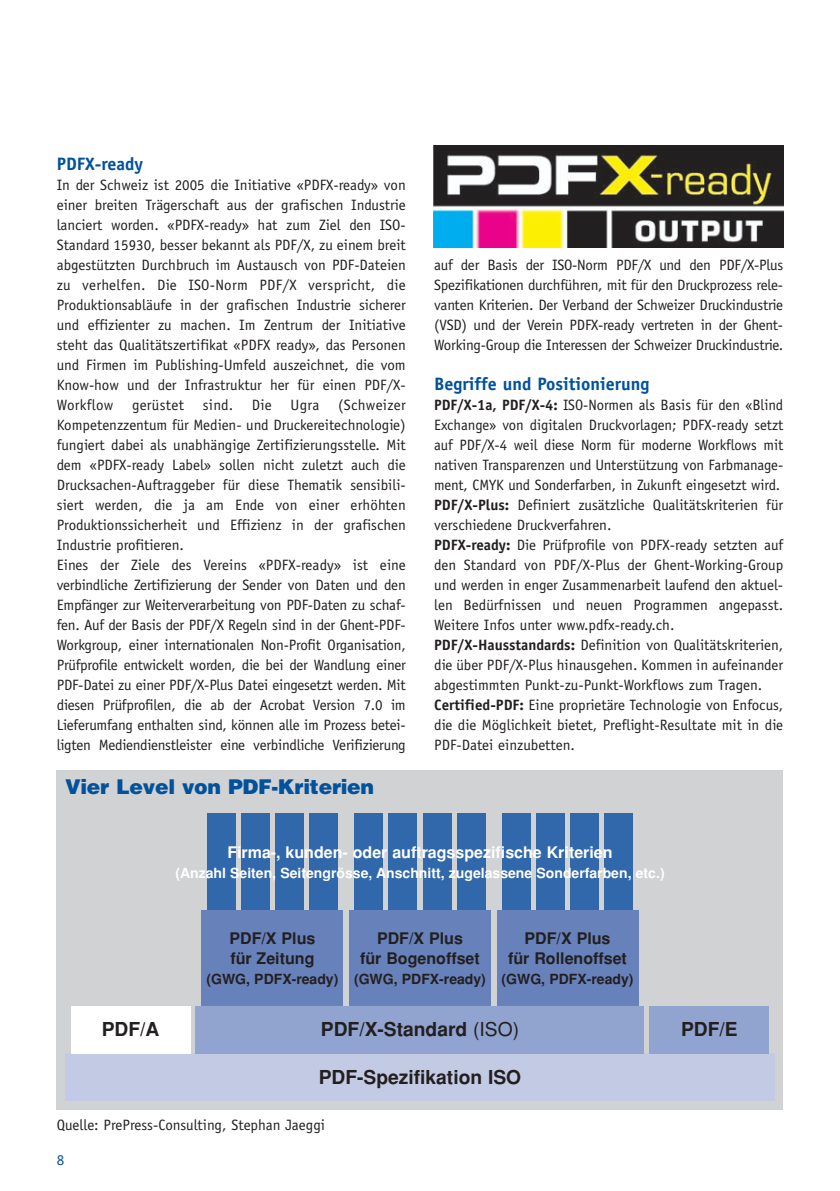
<style>
.page{position:relative;width:840px;height:1191px;background:#fff}
.page>*{position:absolute;margin:0;border:0;box-sizing:border-box;transform-origin:0 0}
.t1{font:900 20.4px "Helvetica";letter-spacing:-.015em;color:#01519b}
.t2{font:700 19.2px "Helvetica";color:#231f20}
.t3{font:700 18px "Officina Sans";color:#01519b}
.t4{font:700 16px/20px "Helvetica";color:#231f20;text-align:center}
.t5{font:700 16px "Helvetica";color:#fff}
.t6{font:15px/20px "Officina Sans";color:#231f20}
.t7{font:15px "Officina Sans";color:#01519b}
.t8{font:700 14px "Helvetica";color:#fff}
.t9{font:700 14px "Helvetica";color:#231f20}
.s1{font-weight:700}
.s2{font-weight:400}
</style>
<div class="page">
<img style="left:433px;top:146px;width:349px;height:102px">
<div style="left:57px;top:770px;width:725px;height:340px;background:#d1d2d4"></div>
<div style="left:65px;top:1053px;width:709px;height:48px;background:#c3cbe4"></div>
<div style="left:71px;top:1005px;width:119px;height:48px;background:#fff"></div>
<div style="left:196px;top:1005px;width:447px;height:48px;background:#91a3cf"></div>
<div style="left:649px;top:1005px;width:119px;height:48px;background:#91a3cf"></div>
<div style="left:201px;top:909px;width:142px;height:96px;background:#6781bb"></div>
<div style="left:349px;top:909px;width:141px;height:96px;background:#6781bb"></div>
<div style="left:496px;top:909px;width:142px;height:96px;background:#6781bb"></div>
<div style="left:207px;top:813px;width:28px;height:96px;background:#3068ab"></div>
<div style="left:241px;top:813px;width:28px;height:96px;background:#3068ab"></div>
<div style="left:275px;top:813px;width:28px;height:96px;background:#3068ab"></div>
<div style="left:309px;top:813px;width:28px;height:96px;background:#3068ab"></div>
<div style="left:354px;top:813px;width:29px;height:96px;background:#3068ab"></div>
<div style="left:388px;top:813px;width:29px;height:96px;background:#3068ab"></div>
<div style="left:422px;top:813px;width:29px;height:96px;background:#3068ab"></div>
<div style="left:456px;top:813px;width:29px;height:96px;background:#3068ab"></div>
<div style="left:502px;top:813px;width:28px;height:96px;background:#3068ab"></div>
<div style="left:536px;top:813px;width:28px;height:96px;background:#3068ab"></div>
<div style="left:570px;top:813px;width:28px;height:96px;background:#3068ab"></div>
<div style="left:604px;top:813px;width:28px;height:96px;background:#3068ab"></div>
<p class="t3" style="left:57px;top:157px;width:88px">PDFX-ready</p>
<p class="t6" style="left:57px;top:176px;width:350px">In der Schweiz ist 2005 die Initiative «PDFX-ready» von einer breiten Trägerschaft aus der grafischen Industrie lanciert worden. «PDFX-ready» hat zum Ziel den ISO-Standard 15930, besser bekannt als PDF/X, zu einem breit abgestützten Durchbruch im Austausch von PDF-Dateien zu verhelfen. Die ISO-Norm PDF/X verspricht, die Produktionsabläufe in der grafischen Industrie sicherer und effizienter zu machen. Im Zentrum der Initiative steht das Qualitätszertifikat «PDFX ready», das Personen und Firmen im Publishing-Umfeld auszeichnet, die vom Know-how und der Infra struktur her für einen PDF/X-Workflow gerüstet sind. Die Ugra (Schweizer Kompetenzzentum für Medien- und Druckereitechnologie) fungiert dabei als unabhängige Zertifizierungsstelle. Mit dem «PDFX-ready Label» sollen nicht zuletzt auch die Drucksachen-Auftraggeber für diese Thematik sensibili&shy;siert werden, die ja am Ende von einer erhöhten Produktions sicherheit und Effizienz in der grafischen Industrie profitieren.<br>Eines der Ziele des Vereins «PDFX-ready» ist eine ver bindliche Zertifizierung der Sender von Daten und den Empfänger zur Weiterverarbeitung von PDF-Daten zu schaf&shy;fen. Auf der Basis der PDF/X Regeln sind in der Ghent-PDF-Workgroup, einer internationalen Non-Profit Organisation, Prüfprofile entwickelt worden, die bei der Wandlung einer PDF-Datei zu einer PDF/X-Plus Datei eingesetzt werden. Mit diesen Prüfprofilen, die ab der Acrobat Version 7.0 im Lieferumfang enthalten sind, können alle im Prozess betei&shy;ligten Mediendienstleister eine verbindliche Verifizierung</p>
<h1 class="t1" style="left:65px;top:779px;width:310px">Vier Level von PDF-Kriterien</h1>
<p class="t6" style="left:434px;top:256px;width:350px;text-align:justify">auf der Basis der ISO-Norm PDF/X und den PDF/X-Plus Spezifi kationen durchführen, mit für den Druckprozess rele&shy;vanten Kriterien. Der Verband der Schweizer Druckindustrie (VSD) und der Verein PDFX-ready vertreten in der Ghent-Working-Group die Interessen der Schweizer Druckindustrie.</p>
<p class="t3" style="left:434px;top:377px;width:217px">Begriffe und Positionierung</p>
<p class="t6" style="left:434px;top:396px;width:350px"><span class="s1">PDF/X-1a, PDF/X-4:</span> ISO-Normen als Basis für den «Blind Exchange» von digitalen Druckvorlagen; PDFX-ready setzt auf PDF/X-4 weil diese Norm für moderne Workflows mit nativen Transparenzen und Unterstützung von Farb mana ge - ment, CMYK und Sonderfarben, in Zukunft eingesetzt wird.<br><span class="s1">PDF/X-Plus:</span> Definiert zusätzliche Qualitätskriterien für verschiedene Druckverfahren.<br><span class="s1">PDFX-ready:</span> Die Prüfprofile von PDFX-ready setzten auf den Standard von PDF/X-Plus der Ghent-Working-Group und werden in enger Zusammenarbeit laufend den aktuel&shy;len Bedürfnissen und neuen Programmen angepasst.<br>Weitere Infos unter www.pdfx-ready.ch.<br><span class="s1">PDF/X-Hausstandards:</span> Definition von Qualitätskriterien, die über PDF/X-Plus hinausgehen. Kommen in aufeinander abgestimmten Punkt-zu-Punkt-Workflows zum Tragen.<br><span class="s1">Certified-PDF:</span> Eine proprietäre Technologie von Enfocus, die die Möglichkeit bietet, Preflight-Resultate mit in die PDF-Datei einzubetten.</p>
<p class="t5" style="left:227px;top:846px;width:386px">Firma-, kunden- oder auftragsspezifische Kriterien</p>
<p class="t8" style="left:175px;top:868px;width:490px">(Anzahl Seiten, Seitengrösse, Anschnitt, zugelassene Sonderfarben, etc.)</p>
<p class="t4" style="left:229px;top:929px;width:87px;text-align:left">PDF/X Plus für Zeitung</p>
<p class="t9" style="left:206px;top:974px;width:133px">(GWG, PDFX-ready)</p>
<p class="t4" style="left:360px;top:929px;width:121px">PDF/X Plus<br>für Bogenoffset</p>
<p class="t9" style="left:354px;top:974px;width:133px">(GWG, PDFX-ready)</p>
<p class="t4" style="left:508px;top:929px;width:120px">PDF/X Plus<br>für Rollenoffset</p>
<p class="t9" style="left:501px;top:974px;width:133px">(GWG, PDFX-ready)</p>
<p class="t2" style="left:102px;top:1022px;width:59px">PDF/A</p>
<p class="t2" style="left:321px;top:1022px;width:200px">PDF/X-Standard <span class="s2">(ISO)</span></p>
<p class="t2" style="left:680px;top:1022px;width:58px">PDF/E</p>
<p class="t2" style="left:318px;top:1070px;width:204px">PDF-Spezifikation ISO</p>
<p class="t6" style="left:57px;top:1116px;width:270px">Quelle: PrePress-Consulting, Stephan Jaeggi</p>
<p class="t7" style="left:57px;top:1154px;width:9px">8</p>
</div>
